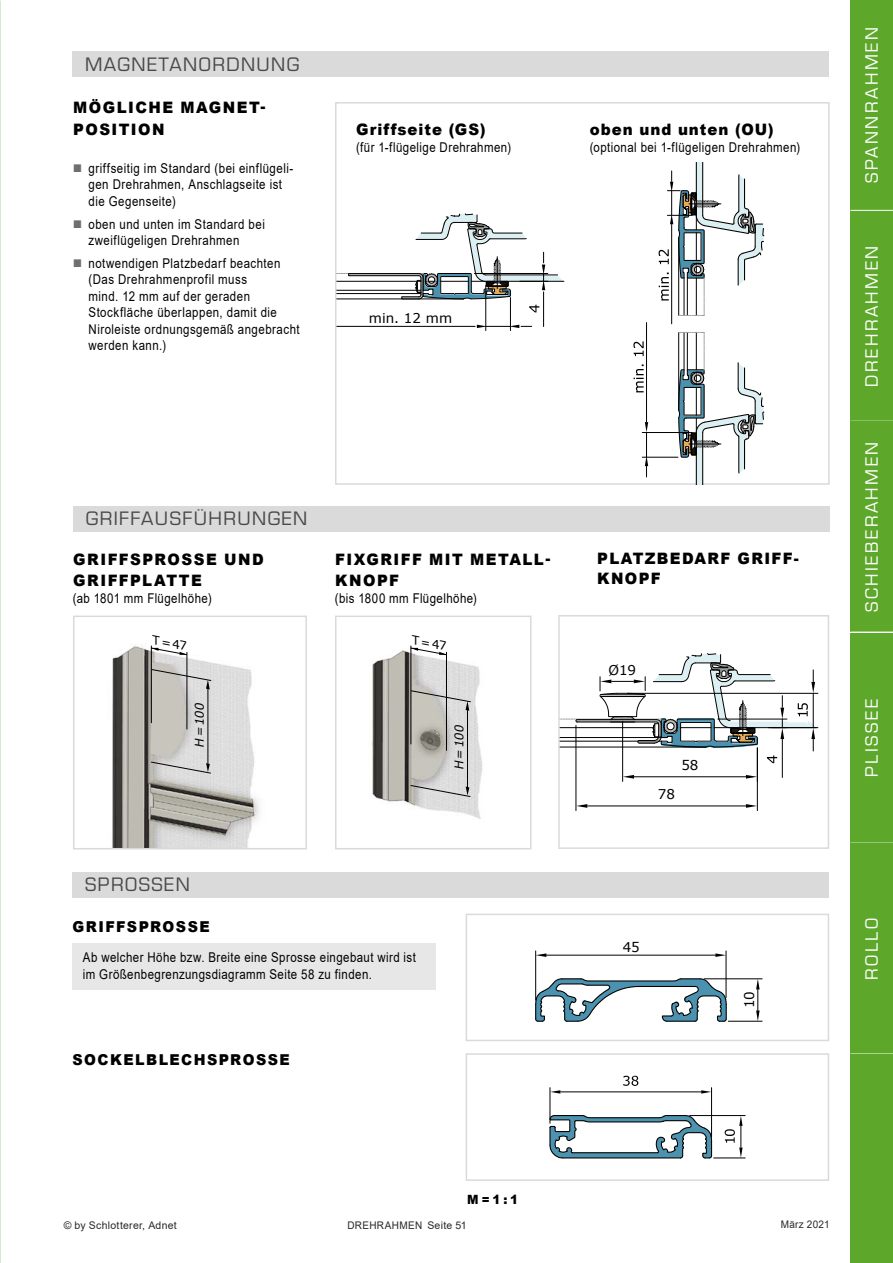
<style>
.page{position:relative;width:893px;height:1263px;background:#fff}
.page>*{position:absolute;margin:0;border:0;box-sizing:border-box;transform-origin:0 0}
.t1{font:18px "Eurostile LT Std";letter-spacing:.08em;color:#494948}
.t2{font:16.5px "Eurostile LT Std";letter-spacing:.15em;color:#fff}
.t3{font:16.5px "Eurostile LT Std";letter-spacing:.08em;color:#fff}
.t4{font:900 15.75px/21px "Arial";letter-spacing:.09em;color:#000;scale:.95 1}
.t5{font:900 15.75px "Arial";letter-spacing:.065em;color:#000;scale:.95 1}
.t6{font:900 15px "Arial";letter-spacing:.1em;color:#000;scale:.95 1}
.t7{font:13.5px/16.5px "Arial";letter-spacing:.04em;color:#000;scale:.85 1}
.t8{font:13.5px "Verdana";color:#000}
.t9{font:900 12.75px "Arial";color:#000;scale:.95 1}
.t10{font:italic 12px "Verdana";color:#000}
.t11{font:10.5px "Arial";letter-spacing:.025em;color:#282827;scale:.95 1}
.t12{font:10.5px "Arial";letter-spacing:.025em;color:#282827}
.s1{font-size:16.5px;color:#6f6f6e}
.s2{font-family:"Schlotterer Raute normal";font-size:16.5px;color:#6f6f6e}
</style>
<div class="page">
<svg style="left:0;top:1212px;width:1px;height:25px"></svg>
<div style="left:72px;top:51px;width:757px;height:26px;background:#dadada"></div>
<hr style="left:486px;top:275px;width:72px;height:1px;background:#000">
<hr style="left:486px;top:281px;width:78px;height:1px;background:#000">
<hr style="left:510px;top:297px;width:1px;height:34px;background:#000">
<hr style="left:485px;top:286px;width:1px;height:45px;background:#000">
<hr style="left:336px;top:326px;width:139px;height:1px;background:#000">
<svg style="left:477px;top:325px;width:55px;height:3px"></svg>
<hr style="left:543px;top:292px;width:1px;height:35px;background:#000">
<svg style="left:338px;top:213px;width:210px;height:99px"></svg>
<div style="left:335px;top:102px;width:495px;height:383px;border:2px solid #dadada"></div>
<hr style="left:702px;top:432px;width:1px;height:53px;background:#000">
<hr style="left:696px;top:432px;width:1px;height:53px;background:#000">
<svg style="left:677px;top:332px;width:88px;height:145px"></svg>
<hr style="left:702px;top:143px;width:1px;height:72px;background:#000">
<hr style="left:696px;top:137px;width:1px;height:78px;background:#000">
<hr style="left:642px;top:457px;width:36px;height:1px;background:#000">
<hr style="left:642px;top:432px;width:50px;height:1px;background:#000">
<hr style="left:646px;top:322px;width:1px;height:100px;background:#000">
<svg style="left:645px;top:422px;width:3px;height:55px"></svg>
<svg style="left:633px;top:341px;width:11px;height:51px"></svg>
<hr style="left:671px;top:224px;width:1px;height:100px;background:#000">
<svg style="left:659px;top:171px;width:106px;height:145px"></svg>
<div style="left:590px;top:123px;width:233px;height:39px;background:#fff"></div>
<div style="left:73px;top:506px;width:757px;height:25px;background:#dadada"></div>
<img style="left:112px;top:645px;width:147px;height:201px">
<div style="left:73px;top:615px;width:234px;height:234px;border:2px solid #dadada"></div>
<img style="left:372px;top:645px;width:111px;height:174px">
<div style="left:335px;top:615px;width:196px;height:234px;border:2px solid #dadada"></div>
<hr style="left:627px;top:693px;width:191px;height:1px;background:#000">
<hr style="left:768px;top:727px;width:50px;height:1px;background:#000">
<hr style="left:622px;top:721px;width:1px;height:60px;background:#000">
<hr style="left:634px;top:776px;width:112px;height:1px;background:#000">
<svg style="left:746px;top:775px;width:11px;height:4px"></svg>
<svg style="left:623px;top:775px;width:11px;height:4px"></svg>
<hr style="left:757px;top:748px;width:1px;height:63px;background:#000">
<hr style="left:576px;top:725px;width:1px;height:86px;background:#000">
<hr style="left:588px;top:806px;width:158px;height:1px;background:#000">
<svg style="left:746px;top:804px;width:11px;height:4px"></svg>
<svg style="left:576px;top:804px;width:11px;height:4px"></svg>
<hr style="left:782px;top:739px;width:1px;height:38px;background:#000">
<svg style="left:561px;top:653px;width:254px;height:110px"></svg>
<div style="left:558px;top:615px;width:271px;height:234px;border:2px solid #dadada"></div>
<div style="left:72px;top:872px;width:757px;height:25px;background:#dadada"></div>
<div style="left:72px;top:944px;width:364px;height:46px;background:#e7e7e7"></div>
<svg style="left:535px;top:977px;width:192px;height:45px"></svg>
<hr style="left:535px;top:951px;width:1px;height:49px;background:#000">
<hr style="left:726px;top:951px;width:1px;height:46px;background:#000">
<hr style="left:546px;top:955px;width:169px;height:1px;background:#000">
<svg style="left:536px;top:953px;width:10px;height:4px"></svg>
<svg style="left:715px;top:953px;width:11px;height:4px"></svg>
<hr style="left:704px;top:978px;width:58px;height:1px;background:#000">
<hr style="left:728px;top:1021px;width:34px;height:1px;background:#000">
<svg style="left:756px;top:979px;width:4px;height:42px"></svg>
<div style="left:466px;top:914px;width:363px;height:127px;border:2px solid #dadada"></div>
<svg style="left:549px;top:1114px;width:164px;height:44px"></svg>
<hr style="left:550px;top:1088px;width:1px;height:35px;background:#000">
<hr style="left:711px;top:1088px;width:1px;height:49px;background:#000">
<hr style="left:561px;top:1091px;width:140px;height:1px;background:#000">
<svg style="left:550px;top:1090px;width:10px;height:3px"></svg>
<svg style="left:701px;top:1090px;width:10px;height:3px"></svg>
<svg style="left:623px;top:1076px;width:16px;height:10px"></svg>
<hr style="left:690px;top:1115px;width:55px;height:1px;background:#000">
<hr style="left:714px;top:1158px;width:31px;height:1px;background:#000">
<svg style="left:725px;top:1116px;width:18px;height:42px"></svg>
<div style="left:466px;top:1053px;width:363px;height:128px;border:2px solid #dadada"></div>
<hr style="left:208px;top:688px;width:1px;height:77px;background:#000">
<svg style="left:152px;top:669px;width:59px;height:20px"></svg>
<svg style="left:151px;top:762px;width:60px;height:11px"></svg>
<svg style="left:152px;top:648px;width:35px;height:7px"></svg>
<hr style="left:151px;top:646px;width:1px;height:77px;background:#000">
<hr style="left:187px;top:652px;width:1px;height:77px;background:#000">
<hr style="left:467px;top:710px;width:1px;height:79px;background:#000">
<svg style="left:412px;top:690px;width:59px;height:21px"></svg>
<svg style="left:410px;top:785px;width:60px;height:12px"></svg>
<svg style="left:410px;top:648px;width:37px;height:7px"></svg>
<hr style="left:411px;top:646px;width:1px;height:98px;background:#000">
<hr style="left:446px;top:652px;width:1px;height:98px;background:#000">
<div style="left:850px;top:211px;width:43px;height:210px;background:#5da82a"></div>
<div style="left:850px;top:422px;width:43px;height:210px;background:#5da82a"></div>
<div style="left:850px;top:633px;width:43px;height:210px;background:#5da82a"></div>
<div style="left:850px;top:844px;width:43px;height:210px;background:#5da82a"></div>
<hr style="left:850px;top:1053px;width:43px;height:1px;background:#fff">
<div style="left:850px;top:1054px;width:43px;height:209px;background:#5da82a"></div>
<div style="left:850px;top:0;width:43px;height:210px;background:#5da82a"></div>
<h1 class="t1" style="left:85px;top:53px;width:216px">MAGNETANORDNUNG</h1>
<p class="t4" style="left:73px;top:96px;width:203px;line-height:21.6px">MÖGLICHE MAGNET-<br>POSITION</p>
<p class="t7" style="left:89px;top:160px;width:243px;text-indent:-16px"><span class="s1">■</span><span class="s2">■</span> griffseitig im Standard (bei einflügeli&shy;gen Drehrahmen, Anschlagseite ist die Gegenseite)</p>
<p class="t7" style="left:89px;top:215px;width:209px;text-indent:-16px"><span class="s1">■</span><span class="s2">■</span> oben und unten im Standard bei zweiflügeligen Drehrahmen</p>
<p class="t7" style="left:89px;top:255px;width:250px;text-indent:-16px"><span class="s1">■</span><span class="s2">■</span> notwendigen Platzbedarf beachten (Das Drehrahmenprofil muss<br>mind. 12 mm auf der geraden<br>Stockfläche überlappen, damit die<br>Niroleiste ordnungsgemäß angebracht werden kann.)</p>
<p class="t5" style="left:356px;top:118px;width:138px">Griffseite (GS)</p>
<p class="t7" style="left:356px;top:139px;width:183px">(für 1-flügelige Drehrahmen)</p>
<p class="t8" style="left:369px;top:309px;width:85px">min. 12 mm</p>
<p class="t5" style="left:590px;top:118px;width:195px">oben und unten (OU)</p>
<p class="t7" style="left:590px;top:139px;width:249px">(optional bei 1-flügeligen Drehrahmen)</p>
<h1 class="t1" style="left:86px;top:508px;width:223px">GRIFFAUSFÜHRUNGEN</h1>
<p class="t4" style="left:73px;top:549px;width:202px">GRIFFSPROSSE UND<br>GRIFFPLATTE</p>
<p class="t7" style="left:73px;top:590px;width:164px">(ab 1801 mm Flügelhöhe)</p>
<p class="t10" style="left:155px;top:631px;width:37px;rotate:11deg">T=47</p>
<p class="t10" style="left:191px;top:747px;width:49px;rotate:-90deg">H=100</p>
<p class="t4" style="left:335px;top:549px;width:227px">FIXGRIFF MIT METALL-<br>KNOPF</p>
<p class="t7" style="left:335px;top:590px;width:168px">(bis 1800 mm Flügelhöhe)</p>
<p class="t10" style="left:415px;top:631px;width:37px;rotate:11deg">T=47</p>
<p class="t10" style="left:451px;top:770px;width:49px;rotate:-90deg">H=100</p>
<h1 class="t1" style="left:85px;top:874px;width:106px">SPROSSEN</h1>
<p class="t6" style="left:73px;top:915px;width:146px">GRIFFSPROSSE</p>
<p class="t7" style="left:83px;top:949px;width:393px;line-height:17.2px">Ab welcher Höhe bzw. Breite eine Sprosse eingebaut wird ist im Größenbegrenzungsdiagramm Seite 58 zu finden.</p>
<p class="t6" style="left:73px;top:1048px;width:230px">SOCKELBLECHSPROSSE</p>
<p class="t4" style="left:597px;top:548px;width:214px;line-height:19.8px">PLATZBEDARF GRIFF-<br>KNOPF</p>
<p class="t8" style="left:608px;top:660px;width:29px">Ø19</p>
<p class="t8" style="left:658px;top:785px;width:19px">78</p>
<p class="t8" style="left:681px;top:756px;width:19px">58</p>
<p class="t8" style="left:623px;top:938px;width:18px">45</p>
<p class="t8" style="left:740px;top:1008px;width:18px;rotate:-90deg">10</p>
<p class="t2" style="left:862px;top:183px;width:157px;rotate:-90deg">SPANNRAHMEN</p>
<p class="t3" style="left:862px;top:397px;width:165px;rotate:-90deg">DREHRAHMEN [B]</p>
<p class="t2" style="left:862px;top:387px;width:142px;rotate:-90deg">DREHRAHMEN</p>
<p class="t2" style="left:862px;top:612px;width:172px;rotate:-90deg">SCHIEBERAHMEN</p>
<p class="t2" style="left:862px;top:777px;width:79px;rotate:-90deg">PLISSEE</p>
<p class="t2" style="left:862px;top:980px;width:64px;rotate:-90deg">ROLLO</p>
<p class="t9" style="left:467px;top:1190px;width:55px">M=1:1</p>
<p class="t12" style="left:64px;top:1218px;width:114px">© by Schlotterer, Adnet</p>
<p class="t11" style="left:347px;top:1218px;width:127px">DREHRAHMEN Seite 51</p>
<p class="t11" style="left:781px;top:1217px;width:53px">März 2021</p>
</div>
